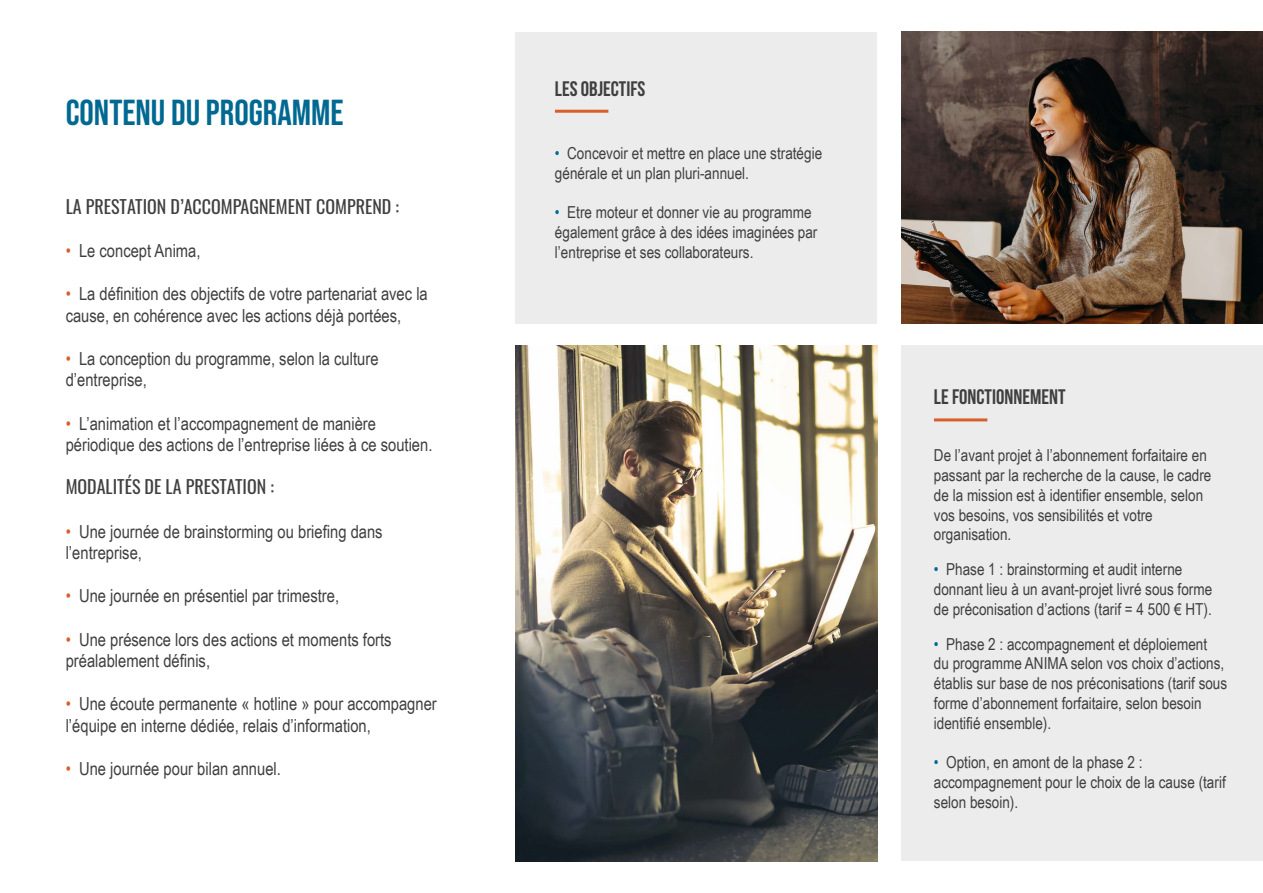
<style>
.page{position:relative;width:1263px;height:893px;background:#fff}
.page>*{position:absolute;margin:0;border:0;box-sizing:border-box;transform-origin:0 0}
.t1{font:36px "Bebas Neue";color:#006991}
.t2{font:21px "Bebas Neue";color:#3f3f40}
.t3{font:18px/21.6px "Arial Narrow";color:#3f3f40}
.t4{font:18px "Oswald";color:#3f3f40}
.t5{font:16.5px/19.8px "Arial Narrow";color:#3f3f40}
.s1{color:#d75f2a}
.s2{color:#006991}
</style>
<div class="page">
<img style="left:901px;top:32px;width:362px;height:291px">
<div style="left:901px;top:346px;width:362px;height:515px;background:#ececec"></div>
<div style="left:516px;top:32px;width:361px;height:291px;background:#ececec"></div>
<img style="left:516px;top:346px;width:361px;height:515px">
<hr style="left:555px;top:110px;width:53px;height:3px;background:#d75f2a">
<hr style="left:934px;top:418px;width:53px;height:3px;background:#d75f2a">
<h1 class="t1" style="left:66px;top:92px;width:279px">CONTENU DU PROGRAMME</h1>
<p class="t4" style="left:66px;top:190px;width:335px">LA PRESTATION D’ACCOMPAGNEMENT COMPREND :</p>
<p class="t3" style="left:66px;top:239px;width:136px"><span class="s1">•</span> Le concept Anima,</p>
<p class="t3" style="left:66px;top:282px;width:364px"><span class="s1">•</span> La définition des objectifs de votre partenariat avec la cause, en cohérence avec les actions déjà portées,</p>
<p class="t3" style="left:66px;top:347px;width:314px"><span class="s1">•</span> La conception du programme, selon la culture d’entreprise,</p>
<p class="t3" style="left:66px;top:412px;width:368px"><span class="s1">•</span> L’animation et l’accompagnement de manière périodique des actions de l’entreprise liées à ce soutien.</p>
<p class="t4" style="left:66px;top:471px;width:210px">MODALITÉS DE LA PRESTATION :</p>
<p class="t3" style="left:66px;top:520px;width:318px"><span class="s1">•</span> Une journée de brainstorming ou briefing dans l’entreprise,</p>
<p class="t3" style="left:66px;top:585px;width:275px"><span class="s1">•</span> Une journée en présentiel par trimestre,</p>
<p class="t3" style="left:66px;top:628px;width:327px"><span class="s1">•</span> Une présence lors des actions et moments forts préalablement définis,</p>
<p class="t3" style="left:66px;top:693px;width:373px"><span class="s1">•</span> Une écoute permanente « hotline » pour accompagner l’équipe en interne dédiée, relais d’information,</p>
<p class="t3" style="left:66px;top:757px;width:217px"><span class="s1">•</span> Une journée pour bilan annuel.</p>
<p class="t2" style="left:555px;top:77px;width:92px">LES OBJECTIFS</p>
<p class="t5" style="left:555px;top:142px;width:269px"><span class="s2">•</span> Concevoir et mettre en place une stratégie générale et un plan pluri-annuel.</p>
<p class="t5" style="left:555px;top:202px;width:264px"><span class="s2">•</span> Etre moteur et donner vie au programme également grâce à des idées imaginées par l’entreprise et ses collaborateurs.</p>
<p class="t2" style="left:934px;top:386px;width:133px">LE FONCTIONNEMENT</p>
<p class="t5" style="left:934px;top:445px;width:279px">De l’avant projet à l’abonnement forfaitaire en passant par la recherche de la cause, le cadre de la mission est à identifier ensemble, selon vos besoins, vos sensibilités et votre organisation.</p>
<p class="t5" style="left:934px;top:559px;width:280px"><span class="s2">•</span> Phase 1 : brainstorming et audit interne donnant lieu à un avant-projet livré sous forme de préconisation d’actions (tarif = 4 500 € HT).</p>
<p class="t5" style="left:934px;top:633px;width:295px"><span class="s2">•</span> Phase 2 : accompagnement et déploiement<br>du programme ANIMA selon vos choix d’actions, établis sur base de nos préconisations (tarif sous forme d’abonnement forfaitaire, selon besoin identifié ensemble).</p>
<p class="t5" style="left:934px;top:752px;width:293px"><span class="s2">•</span> Option, en amont de la phase 2 : accompagnement pour le choix de la cause (tarif selon besoin).</p>
</div>
